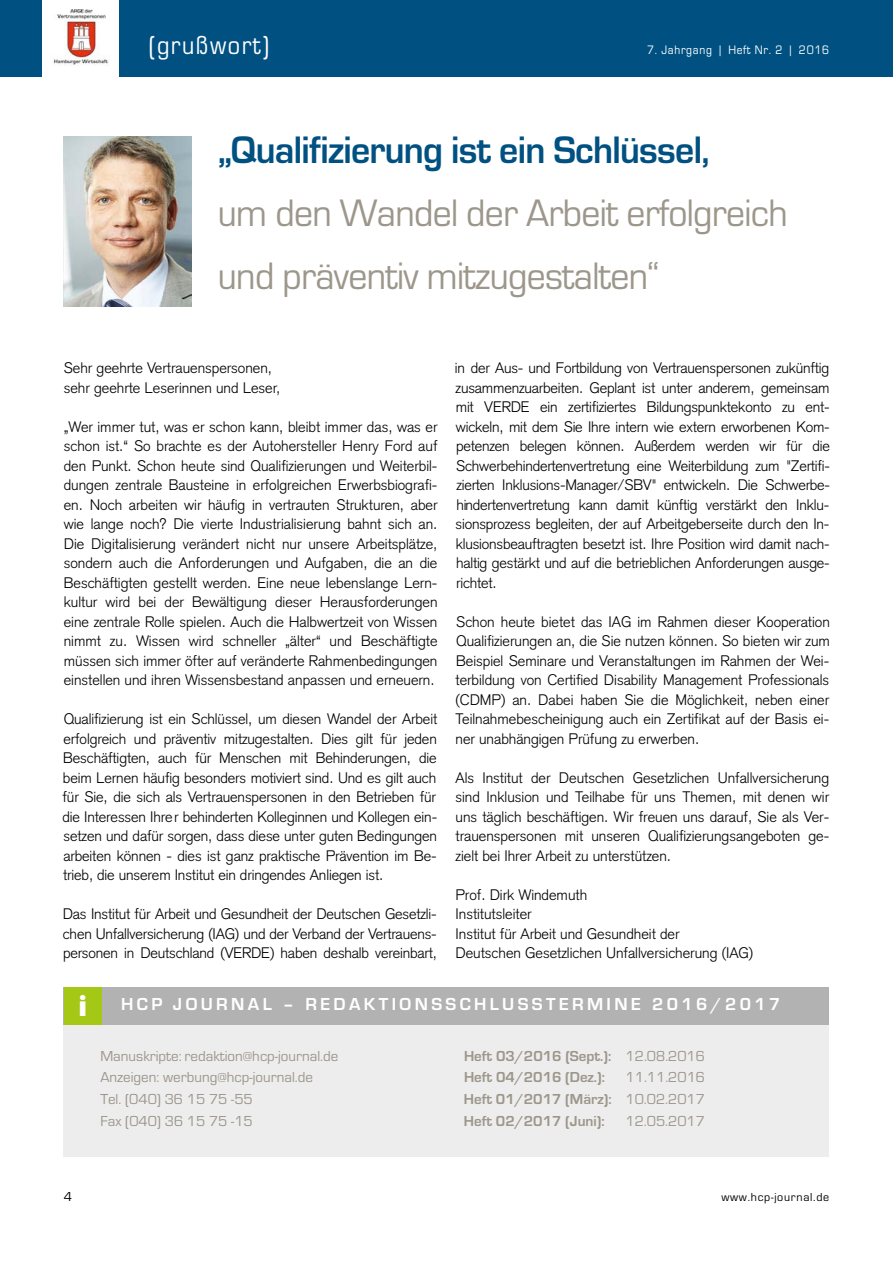
<style>
.page{position:relative;width:893px;height:1263px;background:#fff}
.page>*{position:absolute;margin:0;border:0;box-sizing:border-box;transform-origin:0 0}
.t1{font:39.75px/63px "Eurostile";letter-spacing:-.02em;color:#9c968b;scale:.95 1}
.t2{font:700 39.75px "Eurostile";letter-spacing:-.02em;color:#005182;scale:.95 1}
.t3{font:30px "Bauhaus 93";color:#fff}
.t4{font:27px "Eurostile";letter-spacing:.06em;color:#fff;scale:.9 1}
.t5{font:700 18px "Eurostile";letter-spacing:.19em;color:#fff}
.t6{font:300 15px/19.5px "Akzidenz Grotesk";color:#000;text-align:justify}
.t7{font:15px/21.8px "Eurostile";color:#9c968b}
.t8{font:700 15px/21.8px "Eurostile";color:#9c968b}
.t9{font:13.5px "Eurostile";color:#000}
.t10{font:12.75px "Eurostile";letter-spacing:.06em;color:#fff;scale:.9 1}
.t11{font:12px "Eurostile";letter-spacing:.06em;color:#000}
.s1{font-weight:400}
</style>
<div class="page">
<div style="left:0;top:0;width:893px;height:77px;background:#005182"></div>
<div style="left:43px;top:0;width:76px;height:78px;background:#fff"></div>
<img style="left:64px;top:136px;width:127px;height:170px">
<div style="left:64px;top:1023px;width:765px;height:134px;background:#ededed"></div>
<div style="left:64px;top:987px;width:765px;height:37px;background:#b3b2b2"></div>
<div style="left:64px;top:987px;width:37px;height:37px;background:#a5c715"></div>
<img style="left:53px;top:9px;width:55px;height:57px">
<h3 class="t4" style="left:149px;top:31px;width:135px">(grußwort)</h3>
<p class="t10" style="left:647px;top:43px;width:204px">7. Jahrgang | heft nr. 2 | 2016</p>
<h1 class="t2" style="left:218px;top:128px;width:519px">„Qualifizierung ist ein Schlüssel,</h1>
<h1 class="t1" style="left:218px;top:182px;width:602px">um den wandel der arbeit erfolgreich und präventiv mitzugestalten“</h1>
<p class="t6" style="left:64px;top:358px;width:218px">Sehr geehrte Vertrauenspersonen, sehr geehrte Leserinnen und Leser,</p>
<p class="t6" style="left:64px;top:417px;width:375px">„Wer immer tut, was er schon kann, bleibt immer das, was er schon ist.“ So brachte es der Autohersteller Henry Ford auf den Punkt. Schon heute sind Qualifizierungen und Weiterbil&shy;dungen zentrale Bausteine in erfolgreichen Erwerbsbiografi&shy;en. Noch arbeiten wir häufig in vertrauten Strukturen, aber wie lange noch? Die vierte Industrialisierung bahnt sich an.<br>Die Digitalisierung verändert nicht nur unsere Arbeitsplätze, sondern auch die Anforderungen und Aufgaben, die an die Beschäftigten gestellt werden. Eine neue lebenslange Lern&shy;kultur wird bei der Bewältigung dieser Herausforderungen eine zentrale Rolle spielen. Auch die Halbwertzeit von Wissen nimmt zu. Wissen wird schneller „älter“ und Beschäftigte müssen sich immer öfter auf veränderte Rahmenbedingungen einstellen und ihren Wissensbestand anpassen und erneuern.</p>
<p class="t6" style="left:62px;top:709px;width:376px">Qualifizierung ist ein Schlüssel, um diesen Wandel der Arbeit erfolgreich und präventiv mitzugestalten. Dies gilt für jeden Beschäftigten, auch für Menschen mit Behinderungen, die beim Lernen häufig besonders motiviert sind. Und es gilt auch für Sie, die sich als Vertrauenspersonen in den Betrieben für die Interessen Ihrer behinderten Kolleginnen und Kollegen ein&shy;setzen und dafür sorgen, dass diese unter guten Bedingungen arbeiten können - dies ist ganz praktische Prävention im Be&shy;trieb, die unserem Institut ein dringendes Anliegen ist.</p>
<p class="t6" style="left:63px;top:904px;width:376px">Das Institut für Arbeit und Gesundheit der Deutschen Gesetzli&shy;chen Unfallversicherung (IAG) und der Verband der Vertrauens&shy;personen in Deutschland (VERDE) haben deshalb vereinbart,</p>
<p class="t6" style="left:455px;top:358px;width:377px">in der Aus- und Fortbildung von Vertrauenspersonen zukünftig zusammenzuarbeiten. Geplant ist unter anderem, gemeinsam mit VERDE ein zertifiziertes Bildungspunktekonto zu ent&shy;wickeln, mit dem Sie Ihre intern wie extern erworbenen Kom&shy;petenzen belegen können. Außerdem werden wir für die Schwerbehindertenvertretung eine Weiterbildung zum "Zertifi&shy;zierten Inklusions-Manager/SBV" entwickeln. Die Schwerbe&shy;hindertenvertretung kann damit künftig verstärkt den Inklu&shy;sionsprozess begleiten, der auf Arbeitgeberseite durch den In&shy;klusionsbeauftragten besetzt ist. Ihre Position wird damit nach&shy;haltig gestärkt und auf die betrieblichen Anforderungen ausge&shy;richtet.</p>
<p class="t6" style="left:455px;top:612px;width:376px">Schon heute bietet das IAG im Rahmen dieser Kooperation Qualifizierungen an, die Sie nutzen können. So bieten wir zum Beispiel Seminare und Veranstaltungen im Rahmen der Wei&shy;terbildung von Certified Disability Management Professionals (CDMP) an. Dabei haben Sie die Möglichkeit, neben einer Teilnahmebescheinigung auch ein Zertifikat auf der Basis ei&shy;ner unabhängigen Prüfung zu erwerben.</p>
<p class="t6" style="left:455px;top:768px;width:375px">Als Institut der Deutschen Gesetzlichen Unfallversicherung sind Inklusion und Teilhabe für uns Themen, mit denen wir uns täglich beschäftigen. Wir freuen uns darauf, Sie als Ver&shy;trauenspersonen mit unseren Qualifizierungsangeboten ge&shy;zielt bei Ihrer Arbeit zu unterstützen.</p>
<p class="t6" style="left:455px;top:885px;width:299px;text-align:left">Prof. Dirk Windemuth<br>Institutsleiter<br>Institut für Arbeit und Gesundheit der<br>Deutschen Gesetzlichen Unfallversicherung (IAG)</p>
<h2 class="t3" style="left:78px;top:989px;width:10px">i</h2>
<p class="t5" style="left:121px;top:994px;width:661px">HCP JOURNAL – REDAKTIONSSCHLUSSTERMINE 2016/2017</p>
<p class="t7" style="left:100px;top:1045px;width:239px">manuskripte: redaktion@hcp-journal.de anzeigen: werbung@hcp-journal.de<br>tel. (040) 36 15 75 -55<br>Fax (040) 36 15 75 -15</p>
<p class="t8" style="left:464px;top:1045px;width:243px">Heft 03/2016 (Sept.): <span class="s1">12.08.2016<br></span>Heft 04/2016 (Dez.):</p>
<p class="t8" style="left:464px;top:1067px;width:243px;text-align:justify;text-indent:162px"><span class="s1">11.11.2016<br></span>Heft 01/2017 (März): <span class="s1">10.02.2017<br></span>Heft 02/2017 (Juni):</p>
<p class="t7" style="left:625px;top:1110px;width:81px">12.05.2017</p>
<p class="t9" style="left:64px;top:1189px;width:10px">4</p>
<p class="t11" style="left:721px;top:1190px;width:109px">www.hcp-journal.de</p>
</div>
